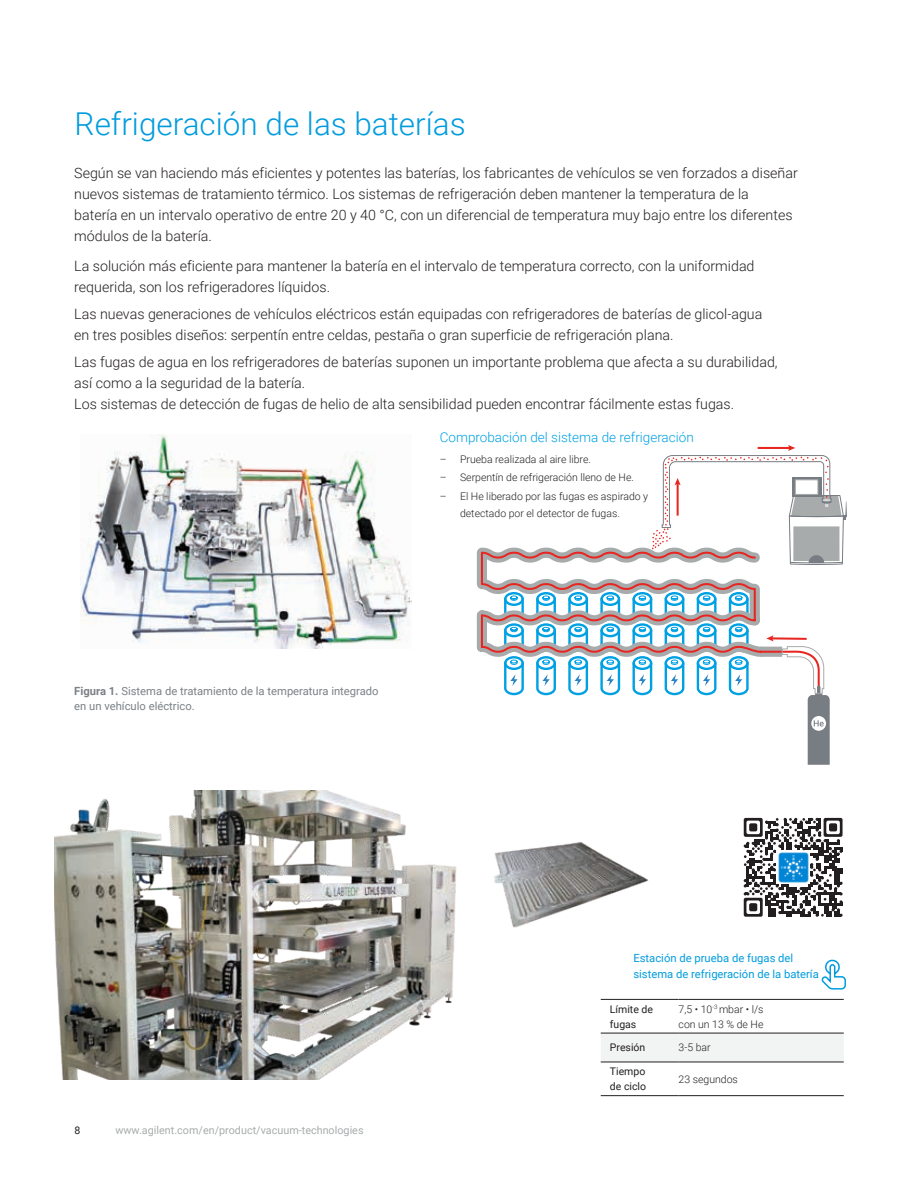
<style>
.page{position:relative;width:918px;height:1188px;background:#fff}
.page>*{position:absolute;margin:0;border:0;box-sizing:border-box;transform-origin:0 0}
.t1{font:300 31.5px "Roboto";color:#009cdd}
.t2{font:300 14.25px/21px "Roboto";color:#231f20}
.t3{font:300 13.5px "Roboto";color:#00a1e3}
.t4{font:11.25px/15px "Roboto";color:#7b8186}
.t5{font:11.25px/16.5px "Roboto";color:#009cdd}
.t6{font:10.8px "Roboto";color:#a8abac}
.t7{font:300 10.5px/15px "Roboto";color:#231f20}
.t8{font:10.5px/15px "Roboto";color:#231f20}
.s1{font-weight:700}
</style>
<div class="page">
<img style="left:54px;top:791px;width:403px;height:288px">
<div style="left:601px;top:1034px;width:243px;height:28px;background:#f1f4f2"></div>
<hr style="left:601px;top:1062px;width:78px;height:1px;background:#231f20">
<hr style="left:679px;top:1062px;width:165px;height:1px;background:#231f20">
<hr style="left:601px;top:1095px;width:78px;height:1px;background:#231f20">
<hr style="left:679px;top:1095px;width:165px;height:1px;background:#231f20">
<hr style="left:601px;top:999px;width:78px;height:1px;background:#231f20">
<hr style="left:679px;top:999px;width:165px;height:1px;background:#231f20">
<hr style="left:601px;top:1033px;width:78px;height:1px;background:#231f20">
<hr style="left:679px;top:1033px;width:165px;height:1px;background:#231f20">
<img style="left:494px;top:842px;width:155px;height:86px">
<svg style="left:821px;top:959px;width:25px;height:31px"></svg>
<svg style="left:744px;top:818px;width:99px;height:99px"></svg>
<img style="left:81px;top:435px;width:330px;height:213px">
<svg style="left:476px;top:445px;width:371px;height:320px"></svg>
<h1 class="t1" style="left:75px;top:102px;width:392px">Refrigeración de las baterías</h1>
<p class="t2" style="left:74px;top:162px;width:725px">Según se van haciendo más eficientes y potentes las baterías, los fabricantes de vehículos se ven forzados a diseñar nuevos sistemas de tratamiento térmico. Los sistemas de refrigeración deben mantener la temperatura de la<br>batería en un intervalo operativo de entre 20 y 40 °C, con un diferencial de temperatura muy bajo entre los diferentes módulos de la batería.</p>
<p class="t2" style="left:74px;top:255px;width:682px">La solución más eficiente para mantener la batería en el intervalo de temperatura correcto, con la uniformidad requerida, son los refrigeradores líquidos.</p>
<p class="t2" style="left:74px;top:303px;width:690px">Las nuevas generaciones de vehículos eléctricos están equipadas con refrigeradores de baterías de glicol-agua en tres posibles diseños: serpentín entre celdas, pestaña o gran superficie de refrigeración plana.</p>
<p class="t2" style="left:74px;top:351px;width:705px">Las fugas de agua en los refrigeradores de baterías suponen un importante problema que afecta a su durabilidad, así como a la seguridad de la batería.<br>Los sistemas de detección de fugas de helio de alta sensibilidad pueden encontrar fácilmente estas fugas.</p>
<p class="t3" style="left:440px;top:428px;width:256px">Comprobación del sistema de refrigeración</p>
<p class="t7" style="left:440px;top:451px;width:153px">– Prueba realizada al aire libre.</p>
<p class="t7" style="left:440px;top:470px;width:196px">– Serpentín de refrigeración lleno de He.</p>
<p class="t7" style="left:460px;top:488px;width:190px;line-height:16.5px;text-indent:-20px">– El He liberado por las fugas es aspirado y detectado por el detector de fugas.</p>
<p class="t4" style="left:74px;top:683px;width:306px"><span class="s1">Figura 1.</span> Sistema de tratamiento de la temperatura integrado en un vehículo eléctrico.</p>
<p class="t8" style="left:75px;top:1122px;width:7px">8</p>
<p class="t6" style="left:115px;top:1123px;width:250px">www.agilent.com/en/product/vacuum-technologies</p>
<p class="t5" style="left:633px;top:949px;width:187px">Estación de prueba de fugas del sistema de refrigeración de la batería</p>
<p class="t8" style="left:610px;top:1001px;width:45px">Límite de fugas</p>
<p class="t7" style="left:679px;top:1001px;width:87px">7,5 • 10<sup>-3</sup> mbar • l/s con un 13 % de He</p>
<p class="t8" style="left:610px;top:1040px;width:37px">Presión</p>
<p class="t7" style="left:679px;top:1040px;width:34px">3-5 bar</p>
<p class="t8" style="left:610px;top:1064px;width:38px">Tiempo de ciclo</p>
<p class="t7" style="left:679px;top:1071px;width:61px">23 segundos</p>
</div>
